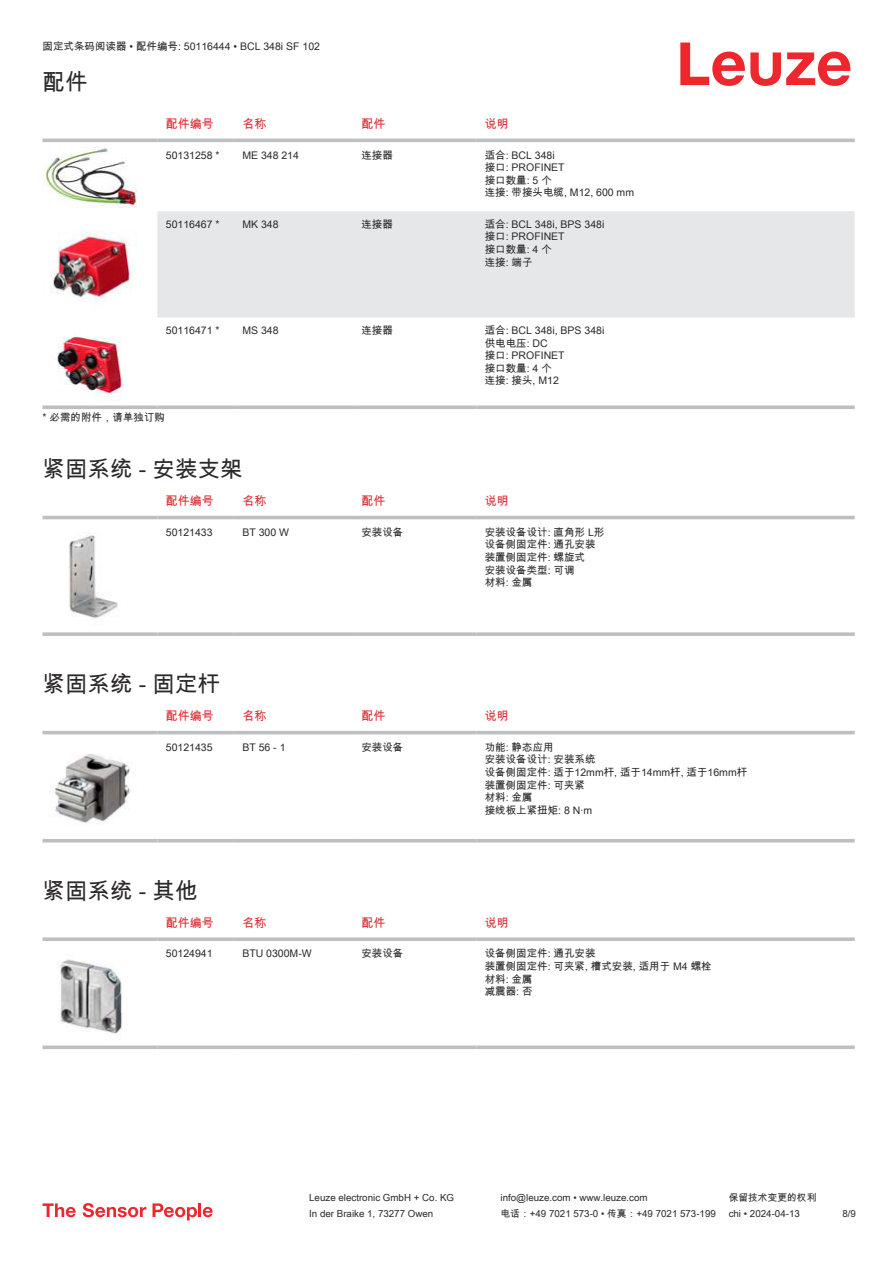
<style>
.page{position:relative;width:893px;height:1263px;background:#fff}
.page>*{position:absolute;margin:0;border:0;box-sizing:border-box;transform-origin:0 0}
.t1{font:22.5px "Arial Unicode MS";color:#2b292a}
.t2{font:12px "Arial Unicode MS";color:#db2a30}
.t3{font:10.5px/12.6px "Arial Unicode MS";color:#2b292a}
.t4{font:9.75px "Arial Unicode MS";color:#2b292a}
</style>
<div class="page">
<svg style="left:680px;top:43px;width:170px;height:43px"></svg>
<div style="left:157px;top:211px;width:698px;height:107px;background:#e6e7e9"></div>
<hr style="left:43px;top:139px;width:114px;height:3px;background:#bdbfc1">
<hr style="left:157px;top:139px;width:77px;height:3px;background:#bdbfc1">
<hr style="left:234px;top:139px;width:119px;height:3px;background:#bdbfc1">
<hr style="left:353px;top:139px;width:123px;height:3px;background:#bdbfc1">
<hr style="left:476px;top:139px;width:379px;height:3px;background:#bdbfc1">
<svg style="left:43px;top:405px;width:114px;height:4px"></svg>
<svg style="left:157px;top:405px;width:77px;height:4px"></svg>
<svg style="left:234px;top:405px;width:119px;height:4px"></svg>
<svg style="left:353px;top:405px;width:123px;height:4px"></svg>
<svg style="left:476px;top:405px;width:379px;height:4px;fill:#bdbfc1"></svg>
<img style="left:43px;top:146px;width:94px;height:61px">
<img style="left:51px;top:231px;width:86px;height:71px">
<img style="left:57px;top:337px;width:65px;height:64px">
<div style="left:43px;top:515px;width:812px;height:5px;background:#eeefef"></div>
<hr style="left:43px;top:516px;width:114px;height:3px;background:#bdbfc1">
<hr style="left:157px;top:516px;width:77px;height:3px;background:#bdbfc1">
<hr style="left:234px;top:516px;width:119px;height:3px;background:#bdbfc1">
<hr style="left:353px;top:516px;width:123px;height:3px;background:#bdbfc1">
<hr style="left:476px;top:516px;width:379px;height:3px;background:#bdbfc1">
<svg style="left:43px;top:632px;width:114px;height:4px"></svg>
<svg style="left:157px;top:632px;width:77px;height:4px"></svg>
<svg style="left:234px;top:632px;width:119px;height:4px"></svg>
<svg style="left:353px;top:632px;width:123px;height:4px"></svg>
<svg style="left:476px;top:632px;width:379px;height:4px;fill:#c0c2c3"></svg>
<img style="left:69px;top:532px;width:49px;height:87px">
<svg style="left:43px;top:730px;width:812px;height:113px"></svg>
<hr style="left:43px;top:731px;width:114px;height:3px;background:#bdbfc1">
<hr style="left:157px;top:731px;width:77px;height:3px;background:#bdbfc1">
<hr style="left:234px;top:731px;width:119px;height:3px;background:#bdbfc1">
<hr style="left:353px;top:731px;width:123px;height:3px;background:#bdbfc1">
<hr style="left:476px;top:731px;width:379px;height:3px;background:#bdbfc1">
<hr style="left:43px;top:839px;width:114px;height:3px;background:#bdbfc1">
<hr style="left:157px;top:839px;width:77px;height:3px;background:#bdbfc1">
<hr style="left:234px;top:839px;width:119px;height:3px;background:#bdbfc1">
<hr style="left:353px;top:839px;width:123px;height:3px;background:#bdbfc1">
<hr style="left:476px;top:839px;width:379px;height:3px;background:#bdbfc1">
<img style="left:43px;top:739px;width:97px;height:97px">
<svg style="left:43px;top:937px;width:114px;height:4px"></svg>
<svg style="left:157px;top:937px;width:77px;height:4px"></svg>
<svg style="left:234px;top:937px;width:119px;height:4px"></svg>
<svg style="left:353px;top:937px;width:123px;height:4px"></svg>
<svg style="left:476px;top:937px;width:379px;height:4px;fill:#bdbfc1"></svg>
<svg style="left:43px;top:1045px;width:114px;height:4px"></svg>
<svg style="left:157px;top:1045px;width:77px;height:4px"></svg>
<svg style="left:234px;top:1045px;width:119px;height:4px"></svg>
<svg style="left:353px;top:1045px;width:123px;height:4px"></svg>
<svg style="left:476px;top:1045px;width:379px;height:4px;fill:#bdbfc1"></svg>
<img style="left:58px;top:959px;width:64px;height:75px">
<svg style="left:43px;top:1203px;width:33px;height:14px"></svg>
<svg style="left:83px;top:1203px;width:63px;height:14px"></svg>
<svg style="left:153px;top:1203px;width:44px;height:17px"></svg>
<hr style="left:198px;top:1203px;width:3px;height:14px;background:#ed272d">
<svg style="left:203px;top:1207px;width:10px;height:10px"></svg>
<p class="t3" style="left:43px;top:40px;width:279px">固定式条码阅读器 • 配件编号: 50116444 • BCL 348i SF 102</p>
<h1 class="t1" style="left:43px;top:66px;width:46px">配件</h1>
<p class="t2" style="left:166px;top:115px;width:49px">配件编号</p>
<p class="t2" style="left:242px;top:115px;width:25px">名称</p>
<p class="t2" style="left:361px;top:115px;width:25px">配件</p>
<p class="t2" style="left:485px;top:115px;width:25px">说明</p>
<p class="t3" style="left:166px;top:148px;width:55px">50131258 *</p>
<p class="t3" style="left:242px;top:148px;width:58px">ME 348 214</p>
<p class="t3" style="left:361px;top:148px;width:33px">连接器</p>
<p class="t3" style="left:485px;top:148px;width:151px">适合: BCL 348i<br>接口: PROFINET<br>接口数量: 5 个<br>连接: 带接头电缆, M12, 600 mm</p>
<p class="t3" style="left:166px;top:217px;width:55px">50116467 *</p>
<p class="t3" style="left:242px;top:217px;width:38px">MK 348</p>
<p class="t3" style="left:361px;top:217px;width:33px">连接器</p>
<p class="t3" style="left:485px;top:217px;width:121px">适合: BCL 348i, BPS 348i接口: PROFINET<br>接口数量: 4 个<br>连接: 端子</p>
<p class="t3" style="left:166px;top:324px;width:55px">50116471 *</p>
<p class="t3" style="left:242px;top:324px;width:38px">MS 348</p>
<p class="t3" style="left:361px;top:324px;width:33px">连接器</p>
<p class="t3" style="left:485px;top:324px;width:121px">适合: BCL 348i, BPS 348i供电电压: DC<br>接口: PROFINET<br>接口数量: 4 个<br>连接: 接头, M12</p>
<p class="t3" style="left:43px;top:411px;width:124px">* 必需的附件，请单独订购</p>
<h1 class="t1" style="left:43px;top:453px;width:202px">紧固系统 - 安装支架</h1>
<p class="t2" style="left:166px;top:492px;width:49px">配件编号</p>
<p class="t2" style="left:242px;top:492px;width:25px">名称</p>
<p class="t2" style="left:361px;top:492px;width:25px">配件</p>
<p class="t2" style="left:485px;top:492px;width:25px">说明</p>
<p class="t3" style="left:166px;top:525px;width:48px">50121433</p>
<p class="t3" style="left:242px;top:525px;width:48px">BT 300 W</p>
<p class="t3" style="left:361px;top:525px;width:43px">安装设备</p>
<p class="t3" style="left:485px;top:525px;width:121px">安装设备设计: 直角形 L形设备侧固定件: 通孔安装装置侧固定件: 螺旋式<br>安装设备类型: 可调<br>材料: 金属</p>
<h1 class="t1" style="left:43px;top:668px;width:179px">紧固系统 - 固定杆</h1>
<p class="t2" style="left:166px;top:707px;width:49px">配件编号</p>
<p class="t2" style="left:242px;top:707px;width:25px">名称</p>
<p class="t2" style="left:361px;top:707px;width:25px">配件</p>
<p class="t2" style="left:485px;top:707px;width:25px">说明</p>
<p class="t3" style="left:166px;top:741px;width:48px">50121435</p>
<p class="t3" style="left:242px;top:741px;width:45px">BT 56 - 1</p>
<p class="t3" style="left:361px;top:741px;width:43px">安装设备</p>
<p class="t3" style="left:485px;top:741px;width:264px">功能: 静态应用<br>安装设备设计: 安装系统<br>设备侧固定件: 适于12mm杆, 适于14mm杆, 适于16mm杆装置侧固定件: 可夹紧<br>材料: 金属<br>接线板上紧扭矩: 8 N·m</p>
<h1 class="t1" style="left:43px;top:875px;width:157px">紧固系统 - 其他</h1>
<p class="t2" style="left:166px;top:914px;width:49px">配件编号</p>
<p class="t2" style="left:242px;top:914px;width:25px">名称</p>
<p class="t2" style="left:361px;top:914px;width:25px">配件</p>
<p class="t2" style="left:485px;top:914px;width:25px">说明</p>
<p class="t3" style="left:166px;top:947px;width:48px">50124941</p>
<p class="t3" style="left:242px;top:947px;width:71px">BTU 0300M-W</p>
<p class="t3" style="left:361px;top:947px;width:43px">安装设备</p>
<p class="t3" style="left:485px;top:947px;width:228px">设备侧固定件: 通孔安装<br>装置侧固定件: 可夹紧, 槽式安装, 适用于 M4 螺栓材料: 金属<br>减震器: 否</p>
<p class="t4" style="left:309px;top:1191px;width:146px">Leuze electronic GmbH + Co. KG</p>
<p class="t4" style="left:501px;top:1191px;width:149px">info@leuze.com • www.leuze.com</p>
<p class="t4" style="left:729px;top:1191px;width:89px">保留技术变更的权利</p>
<p class="t4" style="left:309px;top:1206px;width:126px">In der Braike 1, 73277 Owen</p>
<p class="t4" style="left:501px;top:1206px;width:217px">电话：+49 7021 573-0 • 传真：+49 7021 573-199</p>
<p class="t4" style="left:729px;top:1206px;width:73px">chi • 2024-04-13</p>
<p class="t4" style="left:842px;top:1206px;width:15px">8/9</p>
</div>
